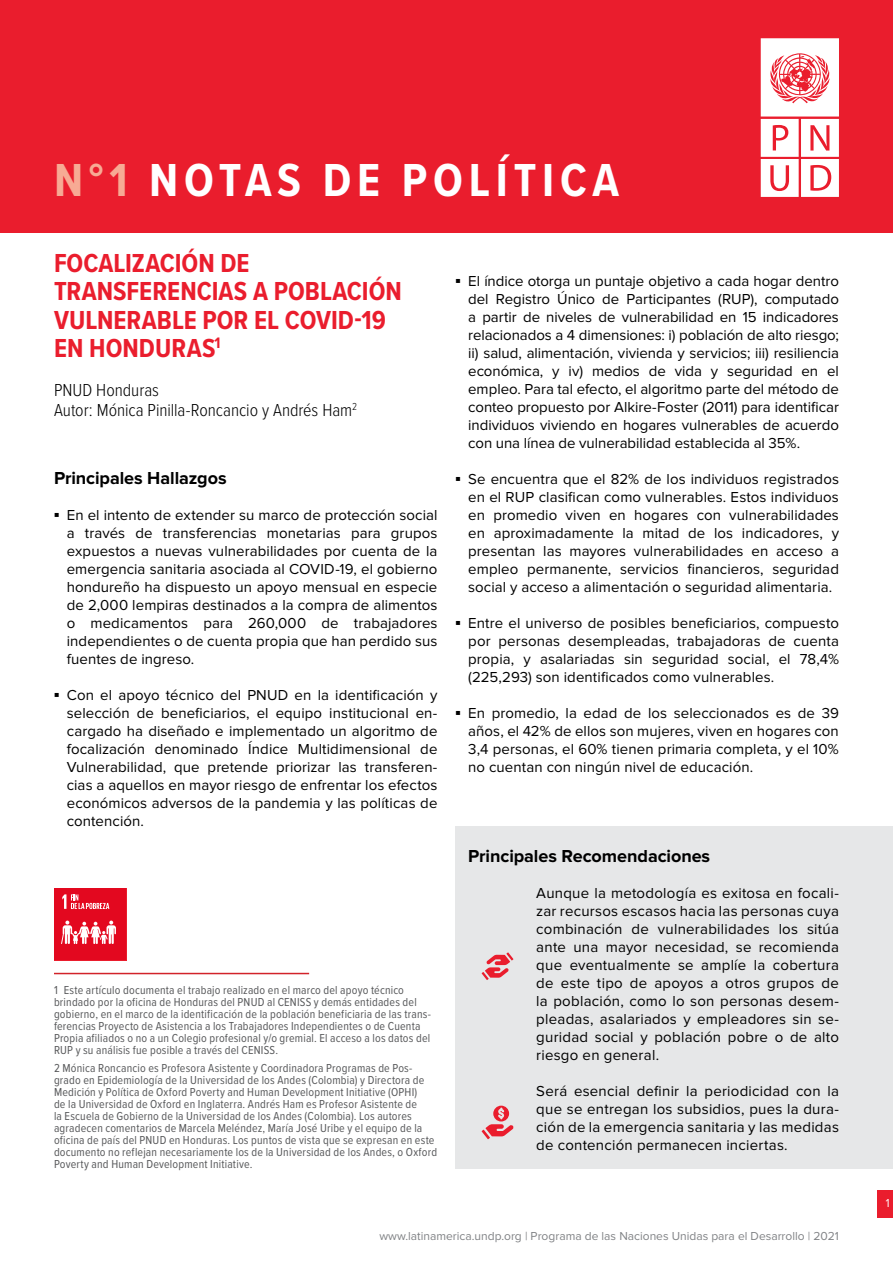
<style>
.page{position:relative;width:893px;height:1263px;background:#fff}
.page>*{position:absolute;margin:0;border:0;box-sizing:border-box;transform-origin:0 0}
.t1{font:700 48px "Proxima Nova Cond";letter-spacing:.12em;color:#fff}
.t2{font:700 27px/28.5px "Proxima Nova Cond";color:#ea1d2d}
.t3{font:300 18px/19.5px "Proxima Nova Cond";color:#000}
.t4{font:700 18px "Proxima Nova";letter-spacing:-.005em;color:#000}
.t5{font:15px/18px "Proxima Nova";letter-spacing:.005em;color:#000;text-align:justify}
.t6{font:12px/12px "Proxima Nova Cond";letter-spacing:.015em;color:#58595b}
.t7{font:12px "Proxima Nova";color:#808285}
.t8{font:12px "Proxima Nova Cond";color:#fff}
.s1{color:#f7aa94}
.s2{font-family:"Century"}
</style>
<div class="page">
<div style="left:877px;top:1190px;width:16px;height:27px;background:#ea1d2d"></div>
<div style="left:455px;top:826px;width:437px;height:342px;background:#e6e7e8"></div>
<div style="left:0;top:0;width:893px;height:232px;background:#ea1d2d"></div>
<hr style="left:54px;top:973px;width:255px;height:1px;background:#d2232a">
<svg style="left:761px;top:38px;width:78px;height:159px;background:#faced2"></svg>
<svg style="left:482px;top:952px;width:31px;height:28px"></svg>
<svg style="left:482px;top:1106px;width:32px;height:33px"></svg>
<div style="left:54px;top:888px;width:72px;height:72px;background:#e3081f"></div>
<svg style="left:61px;top:920px;width:55px;height:24px"></svg>
<svg style="left:62px;top:894px;width:47px;height:15px"></svg>
<h1 class="t1" style="left:54px;top:145px;width:567px"><span class="s1">N°1</span> NOTAS DE POLÍTICA</h1>
<h2 class="t2" style="left:54px;top:248px;width:349px">FOCALIZACIÓN DE<br>TRANSFERENCIAS A POBLACIÓN<br>VULNERABLE POR EL COVID-19<br>EN HONDURAS<sup>1</sup></h2>
<p class="t3" style="left:54px;top:379px;width:305px">PNUD Honduras<br>Autor: Mónica Pinilla-Roncancio y Andrés Ham<sup>2</sup></p>
<p class="t4" style="left:54px;top:468px;width:174px">Principales Hallazgos</p>
<p class="t5" style="left:67px;top:507px;width:372px;text-indent:-13px"><span class="s2">▪</span> En el intento de extender su marco de protección social a través de transferencias monetarias para grupos expuestos a nuevas vulnerabilidades por cuenta de la emergencia sanitaria asociada al COVID-19, el gobierno hondureño ha dispuesto un apoyo mensual en especie de 2,000 lempiras destinados a la compra de alimentos o medicamentos para 260,000 de trabajadores independientes o de cuenta propia que han perdido sus fuentes de ingreso.</p>
<p class="t5" style="left:67px;top:687px;width:372px;text-indent:-13px"><span class="s2">▪</span> Con el apoyo técnico del PNUD en la identificación y selección de beneficiarios, el equipo institucional en&shy;cargado ha diseñado e implementado un algoritmo de focalización denominado Índice Multidimensional de Vulnerabilidad, que pretende priorizar las transferen&shy;cias a aquellos en mayor riesgo de enfrentar los efectos económicos adversos de la pandemia y las políticas de contención.</p>
<p class="t6" style="left:54px;top:983px;width:378px">1 Este artículo documenta el trabajo realizado en el marco del apoyo técnico brindado por la oficina de Honduras del PNUD al CENISS y demás entidades del gobierno, en el marco de la identificación de la población beneficiaria de las trans&shy;ferencias Proyecto de Asistencia a los Trabajadores Independientes o de Cuenta Propia afiliados o no a un Colegio profesional y/o gremial. El acceso a los datos del RUP y su análisis fue posible a través del CENISS.</p>
<p class="t6" style="left:54px;top:1062px;width:385px">2 Mónica Roncancio es Profesora Asistente y Coordinadora Programas de Pos&shy;grado en Epidemiología de la Universidad de los Andes (Colombia) y Directora de Medición y Política de Oxford Poverty and Human Development Initiative (OPHI)<br>de la Universidad de Oxford en Inglaterra. Andrés Ham es Profesor Asistente de<br>la Escuela de Gobierno de la Universidad de los Andes (Colombia). Los autores agradecen comentarios de Marcela Meléndez, María José Uribe y el equipo de la oficina de país del PNUD en Honduras. Los puntos de vista que se expresan en este documento no reflejan necesariamente los de la Universidad de los Andes, o Oxford Poverty and Human Development Initiative.</p>
<p class="t5" style="left:468px;top:273px;width:372px;text-indent:-13px"><span class="s2">▪</span> El índice otorga un puntaje objetivo a cada hogar dentro del Registro Único de Participantes (RUP), computado a partir de niveles de vulnerabilidad en 15 indicadores relacionados a 4 dimensiones: i) población de alto riesgo; ii) salud, alimentación, vivienda y servicios; iii) resiliencia económica, y iv) medios de vida y seguridad en el empleo. Para tal efecto, el algoritmo parte del método de conteo propuesto por Alkire-Foster (2011) para identificar individuos viviendo en hogares vulnerables de acuerdo con una línea de vulnerabilidad establecida al 35%.</p>
<p class="t5" style="left:468px;top:471px;width:372px;text-indent:-13px"><span class="s2">▪</span> Se encuentra que el 82% de los individuos registrados en el RUP clasifican como vulnerables. Estos individuos en promedio viven en hogares con vulnerabilidades en aproximadamente la mitad de los indicadores, y presentan las mayores vulnerabilidades en acceso a empleo permanente, servicios financieros, seguridad social y acceso a alimentación o seguridad alimentaria.</p>
<p class="t5" style="left:468px;top:615px;width:372px;text-indent:-13px"><span class="s2">▪</span> Entre el universo de posibles beneficiarios, compuesto por personas desempleadas, trabajadoras de cuenta propia, y asalariadas sin seguridad social, el 78,4% (225,293) son identificados como vulnerables.</p>
<p class="t5" style="left:468px;top:705px;width:372px;text-indent:-13px"><span class="s2">▪</span> En promedio, la edad de los seleccionados es de 39 años, el 42% de ellos son mujeres, viven en hogares con 3,4 personas, el 60% tienen primaria completa, y el 10% no cuentan con ningún nivel de educación.</p>
<p class="t4" style="left:468px;top:846px;width:243px">Principales Recomendaciones</p>
<p class="t5" style="left:536px;top:885px;width:304px">Aunque la metodología es exitosa en focali&shy;zar recursos escasos hacia las personas cuya combinación de vulnerabilidades los sitúa ante una mayor necesidad, se recomienda que eventualmente se amplíe la cobertura de este tipo de apoyos a otros grupos de la población, como lo son personas desem&shy;pleadas, asalariados y empleadores sin se&shy;guridad social y población pobre o de alto riesgo en general.</p>
<p class="t5" style="left:536px;top:1083px;width:304px">Será esencial definir la periodicidad con la que se entregan los subsidios, pues la dura&shy;ción de la emergencia sanitaria y las medidas de contención permanecen inciertas.</p>
<p class="t7" style="left:379px;top:1230px;width:461px">www.latinamerica.undp.org | Programa de las Naciones Unidas para el Desarrollo | 2021</p>
<p class="t8" style="left:886px;top:1194px;width:5px">1</p>
</div>
